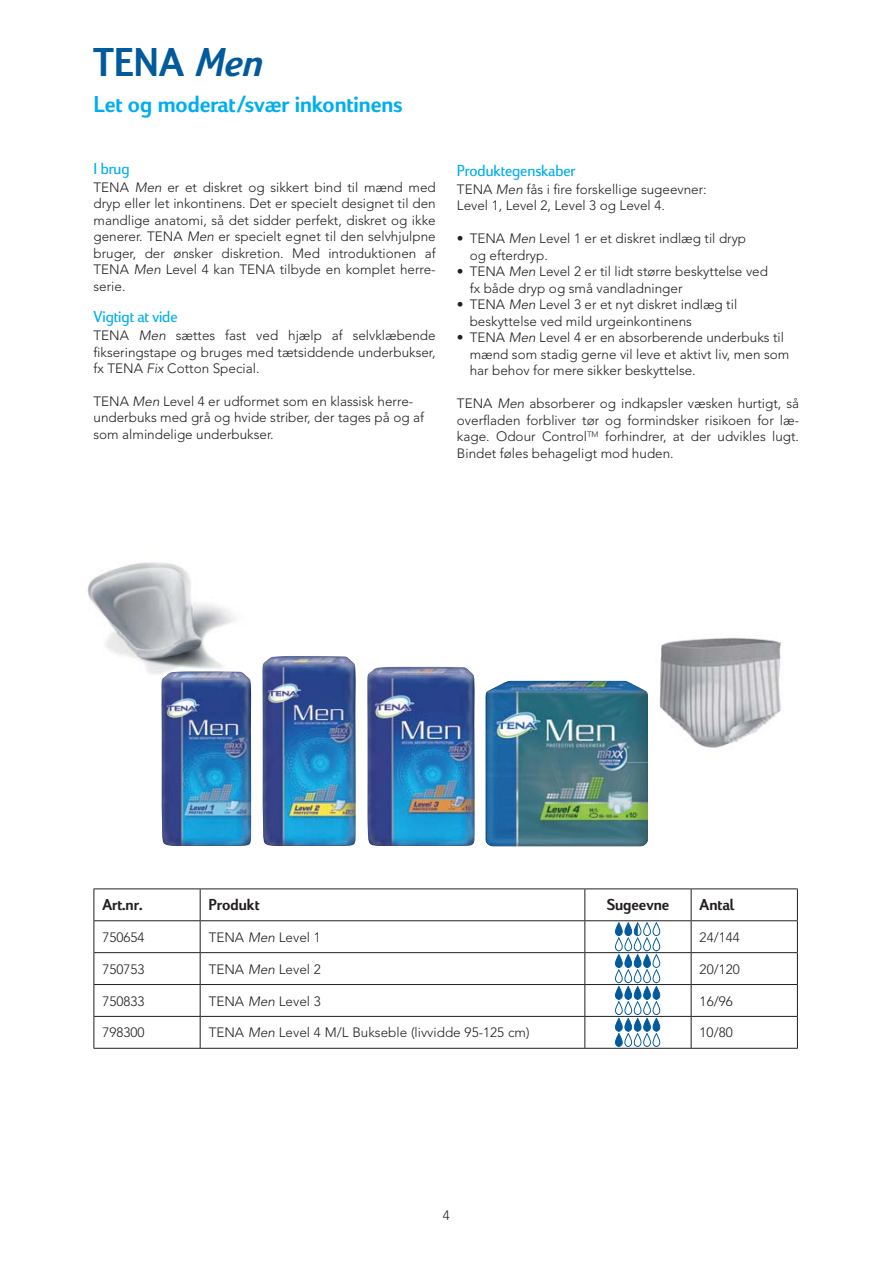
<style>
.page{position:relative;width:893px;height:1263px;background:#fff}
.page>*{position:absolute;margin:0;border:0;box-sizing:border-box;transform-origin:0 0}
.t1{font:700 42px "Viato Corp";color:#005a9c}
.t2{font:700 24px "Viato Corp";color:#00aeef}
.t3{font:16.5px "Viato Corp";color:#00aeef}
.t4{font:700 16.5px "Viato Corp";color:#231f20}
.t5{font:300 13.5px/16.5px "Avenir";color:#231f20}
.s1{font-style:italic}
</style>
<div class="page">
<hr style="left:94px;top:889px;width:106px;height:1px;background:#231f20">
<hr style="left:94px;top:889px;width:1px;height:31px;background:#231f20">
<hr style="left:200px;top:889px;width:385px;height:1px;background:#231f20">
<hr style="left:200px;top:889px;width:1px;height:31px;background:#231f20">
<hr style="left:585px;top:889px;width:106px;height:1px;background:#231f20">
<hr style="left:584px;top:889px;width:1px;height:31px;background:#231f20">
<hr style="left:691px;top:889px;width:107px;height:1px;background:#231f20">
<hr style="left:691px;top:889px;width:1px;height:31px;background:#231f20">
<hr style="left:797px;top:889px;width:1px;height:31px;background:#231f20">
<hr style="left:94px;top:920px;width:106px;height:1px;background:#231f20">
<hr style="left:94px;top:921px;width:1px;height:31px;background:#231f20">
<hr style="left:200px;top:920px;width:385px;height:1px;background:#231f20">
<hr style="left:200px;top:921px;width:1px;height:31px;background:#231f20">
<hr style="left:585px;top:920px;width:106px;height:1px;background:#231f20">
<hr style="left:584px;top:921px;width:1px;height:31px;background:#231f20">
<hr style="left:691px;top:920px;width:107px;height:1px;background:#231f20">
<hr style="left:691px;top:921px;width:1px;height:31px;background:#231f20">
<hr style="left:797px;top:921px;width:1px;height:31px;background:#231f20">
<hr style="left:94px;top:952px;width:106px;height:1px;background:#231f20">
<hr style="left:94px;top:953px;width:1px;height:31px;background:#231f20">
<hr style="left:200px;top:952px;width:385px;height:1px;background:#231f20">
<hr style="left:200px;top:953px;width:1px;height:31px;background:#231f20">
<hr style="left:585px;top:952px;width:106px;height:1px;background:#231f20">
<hr style="left:584px;top:953px;width:1px;height:31px;background:#231f20">
<hr style="left:691px;top:952px;width:107px;height:1px;background:#231f20">
<hr style="left:691px;top:953px;width:1px;height:31px;background:#231f20">
<hr style="left:797px;top:953px;width:1px;height:31px;background:#231f20">
<hr style="left:93px;top:984px;width:107px;height:1px;background:#231f20">
<hr style="left:93px;top:985px;width:1px;height:31px;background:#231f20">
<hr style="left:200px;top:984px;width:385px;height:1px;background:#231f20">
<hr style="left:200px;top:985px;width:1px;height:31px;background:#231f20">
<hr style="left:585px;top:984px;width:106px;height:1px;background:#231f20">
<hr style="left:584px;top:985px;width:1px;height:31px;background:#231f20">
<hr style="left:691px;top:984px;width:107px;height:1px;background:#231f20">
<hr style="left:691px;top:985px;width:1px;height:31px;background:#231f20">
<hr style="left:797px;top:985px;width:1px;height:31px;background:#231f20">
<hr style="left:93px;top:1016px;width:107px;height:1px;background:#231f20">
<hr style="left:93px;top:1017px;width:1px;height:31px;background:#231f20">
<hr style="left:200px;top:1016px;width:385px;height:1px;background:#231f20">
<hr style="left:200px;top:1017px;width:1px;height:31px;background:#231f20">
<hr style="left:585px;top:1016px;width:106px;height:1px;background:#231f20">
<hr style="left:584px;top:1017px;width:1px;height:31px;background:#231f20">
<hr style="left:691px;top:1016px;width:107px;height:1px;background:#231f20">
<hr style="left:691px;top:1017px;width:1px;height:31px;background:#231f20">
<hr style="left:797px;top:1017px;width:1px;height:31px;background:#231f20">
<hr style="left:93px;top:1048px;width:705px;height:1px;background:#231f20">
<svg style="left:615px;top:922px;width:45px;height:125px"></svg>
<img style="left:87px;top:562px;width:148px;height:113px">
<img style="left:161px;top:671px;width:91px;height:175px">
<img style="left:262px;top:656px;width:94px;height:190px">
<img style="left:367px;top:667px;width:108px;height:179px">
<img style="left:485px;top:681px;width:163px;height:166px">
<img style="left:659px;top:637px;width:122px;height:111px">
<img style="left:627px;top:681px;width:21px;height:82px">
<h1 class="t1" style="left:94px;top:36px;width:169px">TENA <span class="s1">Men</span></h1>
<h2 class="t2" style="left:94px;top:89px;width:310px">Let og moderat/svær inkontinens</h2>
<p class="t3" style="left:94px;top:158px;width:38px">I brug</p>
<p class="t5" style="left:94px;top:180px;width:344px;text-align:justify">TENA <span class="s1">Men</span> er et diskret og sikkert bind til mænd med dryp eller let inkontinens. Det er specielt designet til den mandlige anatomi, så det sidder perfekt, diskret og ikke generer. TENA <span class="s1">Men</span> er specielt egnet til den selv hjulpne bruger, der ønsker diskretion. Med introduktionen af TENA <span class="s1">Men</span> Level 4 kan TENA tilbyde en komplet herre&shy;serie.</p>
<p class="t3" style="left:94px;top:306px;width:86px">Vigtigt at vide</p>
<p class="t5" style="left:94px;top:328px;width:344px;text-align:justify">TENA <span class="s1">Men</span> sættes fast ved hjælp af selvklæbende fikserings tape og bruges med tætsiddende underbukser, fx TENA <span class="s1">Fix</span> Cotton Special.</p>
<p class="t5" style="left:94px;top:394px;width:332px">TENA <span class="s1">Men</span> Level 4 er udformet som en klassisk herre&shy;under buks med grå og hvide striber, der tages på og af som almindelige underbukser.</p>
<p class="t3" style="left:457px;top:160px;width:120px">Produktegenskaber</p>
<p class="t5" style="left:457px;top:182px;width:251px">TENA <span class="s1">Men</span> fås i fire forskellige sugeevner:<br>Level 1, Level 2, Level 3 og Level 4.</p>
<p class="t5" style="left:470px;top:231px;width:278px;text-indent:-13px">• TENA <span class="s1">Men</span> Level 1 er et diskret indlæg til dryp og efterdryp.</p>
<p class="t5" style="left:470px;top:264px;width:300px;text-indent:-13px">• TENA <span class="s1">Men</span> Level 2 er til lidt større beskyttelse ved fx både dryp og små vandladninger</p>
<p class="t5" style="left:470px;top:297px;width:269px;text-indent:-13px">• TENA <span class="s1">Men</span> Level 3 er et nyt diskret indlæg til beskyttelse ved mild urgeinkontinens</p>
<p class="t5" style="left:470px;top:330px;width:321px;text-indent:-13px">• TENA <span class="s1">Men</span> Level 4 er en absorberende underbuks til mænd som stadig gerne vil leve et aktivt liv, men som har behov for mere sikker beskyttelse.</p>
<p class="t5" style="left:457px;top:396px;width:344px;text-align:justify">TENA <span class="s1">Men</span> absorberer og indkapsler væsken hurtigt, så overfladen forbliver tør og formindsker risikoen for læ&shy;kage. Odour Control<sup>TM</sup> forhindrer, at der udvikles lugt.<br>Bindet føles behageligt mod huden.</p>
<p class="t4" style="left:102px;top:895px;width:42px">Art.nr.</p>
<p class="t4" style="left:209px;top:895px;width:52px">Produkt</p>
<p class="t4" style="left:607px;top:895px;width:64px">Sugeevne</p>
<p class="t4" style="left:700px;top:895px;width:37px">Antal</p>
<p class="t5" style="left:102px;top:930px;width:44px">750654</p>
<p class="t5" style="left:209px;top:930px;width:114px">TENA <span class="s1">Men</span> Level 1</p>
<p class="t5" style="left:700px;top:930px;width:42px">24/144</p>
<p class="t5" style="left:102px;top:962px;width:44px">750753</p>
<p class="t5" style="left:209px;top:962px;width:114px">TENA <span class="s1">Men</span> Level 2</p>
<p class="t5" style="left:700px;top:962px;width:42px">20/120</p>
<p class="t5" style="left:102px;top:994px;width:44px">750833</p>
<p class="t5" style="left:209px;top:994px;width:114px">TENA <span class="s1">Men</span> Level 3</p>
<p class="t5" style="left:700px;top:994px;width:35px">16/96</p>
<p class="t5" style="left:102px;top:1026px;width:44px">798300</p>
<p class="t5" style="left:209px;top:1026px;width:322px">TENA <span class="s1">Men</span> Level 4 M/L Bukseble (livvidde 95-125 cm)</p>
<p class="t5" style="left:700px;top:1026px;width:35px">10/80</p>
<p class="t5" style="left:443px;top:1208px;width:9px">4</p>
</div>
